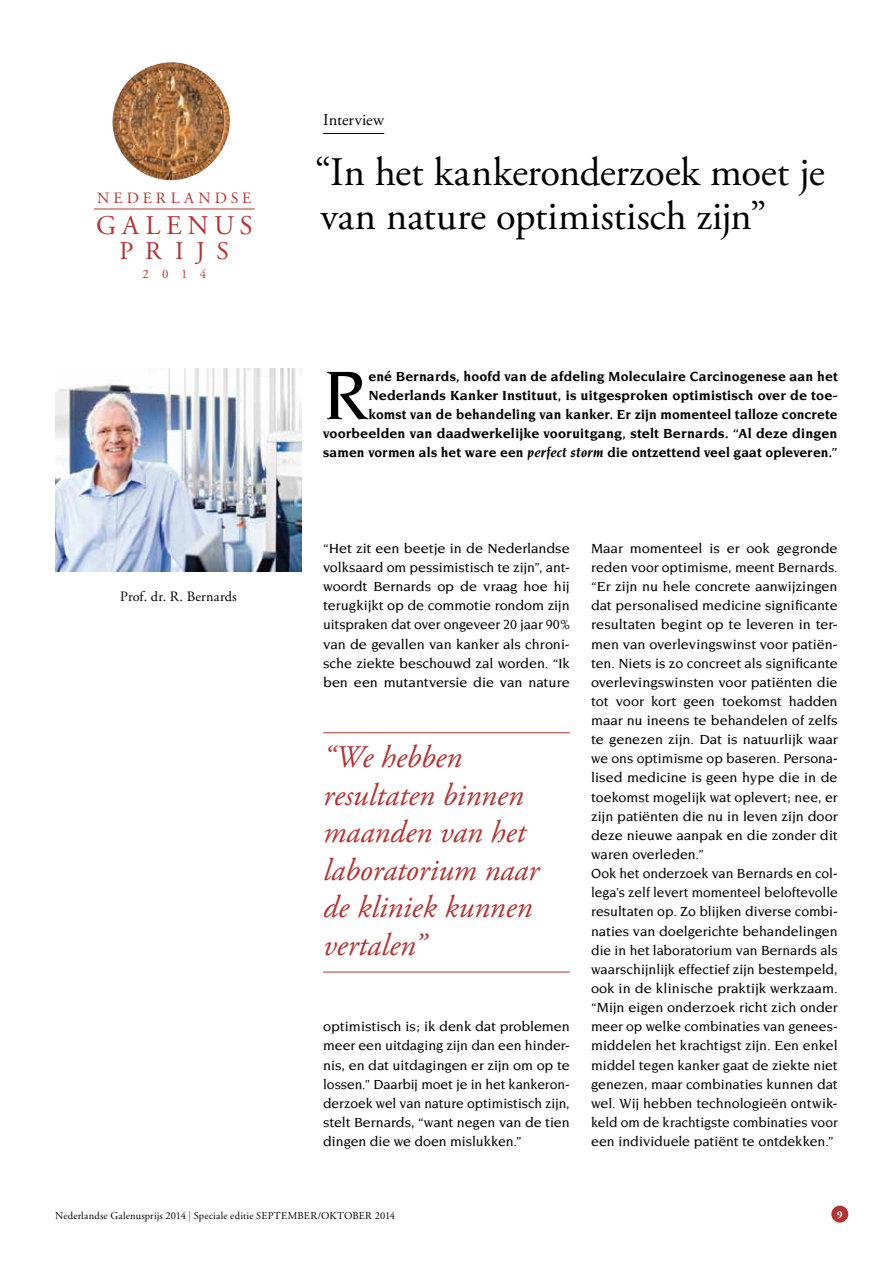
<style>
.page{position:relative;width:893px;height:1263px;background:#fff}
.page>*{position:absolute;margin:0;border:0;box-sizing:border-box;transform-origin:0 0}
.t1{font:500 74.1px "Novarese";color:#000}
.t2{font:40.5px/43.5px "Adobe Garamond Pro";letter-spacing:-.005em;color:#000}
.t3{font:italic 31.5px/37.5px "Adobe Garamond Pro";color:#b53332}
.t4{font:27px "Adobe Garamond Pro";letter-spacing:.215em;color:#b53332}
.t5{font:25.5px "Adobe Garamond Pro";letter-spacing:.475em;color:#b53332}
.t6{font:16.5px "Adobe Garamond Pro";color:#000}
.t7{font:15.75px "Adobe Garamond Pro";letter-spacing:.255em;color:#b53332}
.t8{font:500 14.25px/19.2px "Novarese";color:#000;text-align:justify}
.t9{font:700 14.25px/19.2px "Novarese";letter-spacing:.01em;color:#000;text-align:right}
.t10{font:14.25px "Adobe Garamond Pro";letter-spacing:.01em;color:#000}
.t11{font:12.75px "Adobe Garamond Pro";color:#b53332}
.t12{font:10.5px "Adobe Garamond Pro";letter-spacing:.02em;color:#000}
.t13{font:700 10.5px "Adobe Garamond Pro";color:#fff}
.s1{font-style:italic}
.s2{color:#b53332}
</style>
<div class="page">
<div style="left:831px;top:1205px;width:17px;height:17px;background:#b53332;border-radius:50%"></div>
<hr style="left:94px;top:209px;width:161px;height:1px;background:#b53332">
<img style="left:112px;top:62px;width:118px;height:118px;border-radius:58px">
<hr style="left:323px;top:133px;width:61px;height:1px;background:#000">
<img style="left:55px;top:369px;width:247px;height:203px">
<hr style="left:323px;top:732px;width:247px;height:1px;background:#b53332">
<hr style="left:323px;top:972px;width:247px;height:1px;background:#b53332">
<p class="t7" style="left:97px;top:189px;width:156px">NEDERLANDSE</p>
<h3 class="t4" style="left:96px;top:209px;width:158px">GALENUS</h3>
<h3 class="t5" style="left:120px;top:235px;width:111px">PRIJS</h3>
<p class="t11" style="left:143px;top:266px;width:65px">2014</p>
<p class="t10" style="left:120px;top:588px;width:118px">Prof. dr. R. Bernards</p>
<p class="t6" style="left:323px;top:110px;width:62px">Interview</p>
<h2 class="t2" style="left:315px;top:152px;width:512px">“In het kankeronderzoek moet je van nature optimistisch zijn”</h2>
<p class="t9" style="left:323px;top:366px;width:516px">ené Bernards, hoofd van de afdeling Moleculaire Carcinogenese aan het Nederlands Kanker Instituut, is uitgesproken optimistisch over de toe-<br>komst van de behandeling van kanker. Er zijn momenteel talloze concrete voorbeelden van daadwerkelijke vooruitgang, stelt Bernards. “Al deze dingen samen vormen als het ware een <span class="s1">perfect storm</span> die ontzettend veel gaat opleveren.”</p>
<h1 class="t1" style="left:323px;top:354px;width:47px">R</h1>
<p class="t8" style="left:323px;top:538px;width:248px">“Het zit een beetje in de Nederlandse volksaard om pessimistisch te zijn”, ant&shy;woordt Bernards op de vraag hoe hij terugkijkt op de commotie rondom zijn uitspraken dat over ongeveer 20 jaar 90% van de gevallen van kanker als chroni&shy;sche ziekte beschouwd zal worden. “Ik ben een mutantversie die van nature</p>
<h3 class="t3" style="left:323px;top:739px;width:217px">“We hebben resultaten binnen maanden van het laboratorium naar de kliniek kunnen vertalen”</h3>
<p class="t8" style="left:323px;top:1017px;width:248px">optimistisch is; ik denk dat problemen meer een uitdaging zijn dan een hinder&shy;nis, en dat uitdagingen er zijn om op te lossen.” Daarbij moet je in het kankeron&shy;derzoek wel van nature optimistisch zijn, stelt Bernards, “want negen van de tien dingen die we doen mislukken.”</p>
<p class="t8" style="left:591px;top:538px;width:248px;text-align:left">Maar momenteel is er ook gegronde reden voor optimisme, meent Bernards. “Er zijn nu hele concrete aanwijzingen dat personalised medicine significante resultaten begint op te leveren in ter&shy;men van overlevingswinst voor patiën&shy;ten. Niets is zo concreet als significante overlevingswinsten voor patiënten die tot voor kort geen toekomst hadden maar nu ineens te behandelen of zelfs te genezen zijn. Dat is natuurlijk waar we ons optimisme op baseren. Persona&shy;lised medicine is geen hype die in de toekomst mogelijk wat oplevert; nee, er zijn patiënten die nu in leven zijn door deze nieuwe aanpak en die zonder dit waren overleden.”<br>Ook het onderzoek van Bernards en col&shy;lega’s zelf levert momenteel beloftevolle resultaten op. Zo blijken diverse combi&shy;naties van doelgerichte behandelingen die in het laboratorium van Bernards als waarschijnlijk effectief zijn bestempeld, ook in de klinische praktijk werkzaam. “Mijn eigen onderzoek richt zich onder meer op welke combinaties van genees&shy;middelen het krachtigst zijn. Een enkel middel tegen kanker gaat de ziekte niet genezen, maar combinaties kunnen dat wel. Wij hebben technologieën ontwik&shy;keld om de krachtigste combinaties voor een individuele patiënt te ontdekken.”</p>
<p class="t12" style="left:55px;top:1209px;width:341px">Nederlandse Galenusprijs 2014 <span class="s2">|</span> Speciale editie SEPTEMBER/OKTOBER 2014</p>
<p class="t13" style="left:837px;top:1208px;width:7px">9</p>
</div>
